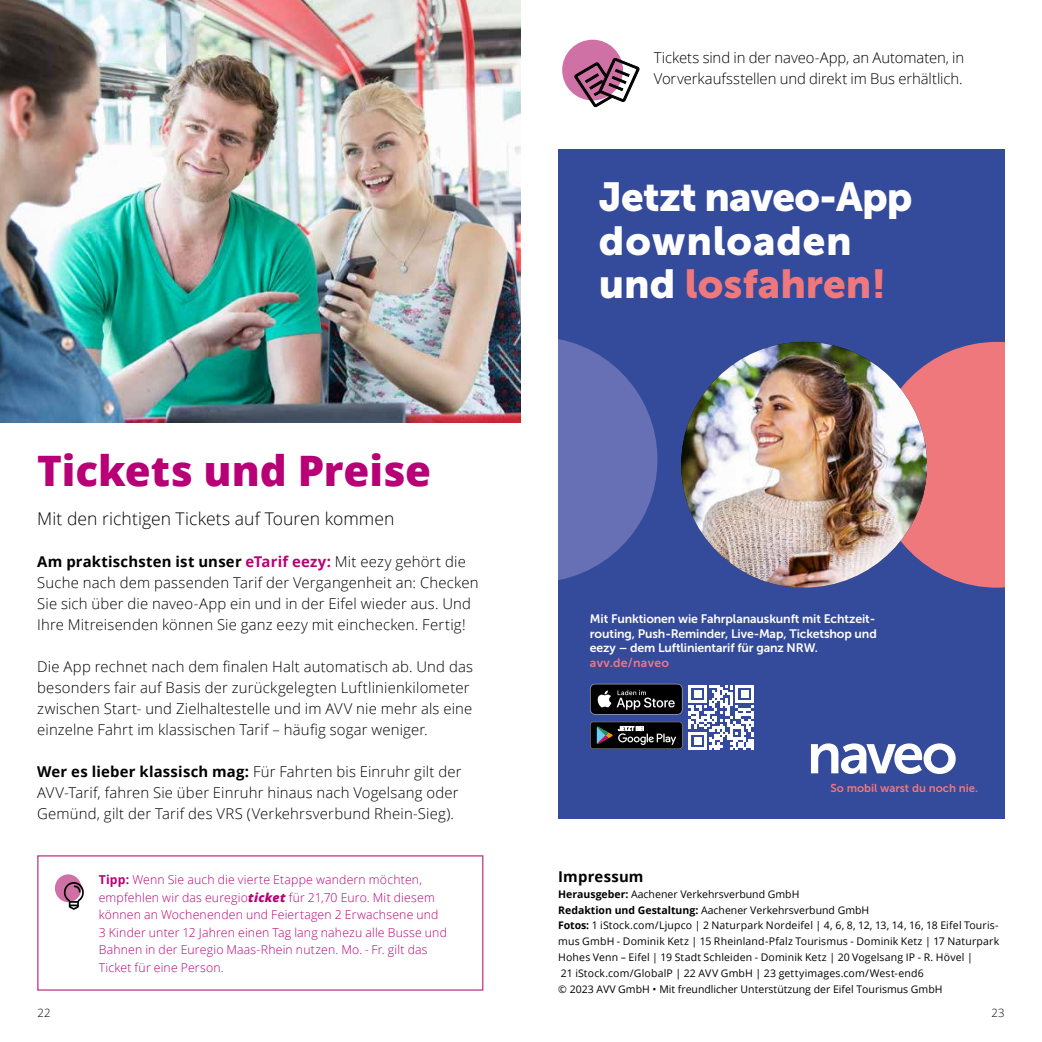
<style>
.page{position:relative;width:1042px;height:1042px;background:#fff}
.page>*{position:absolute;margin:0;border:0;box-sizing:border-box;transform-origin:0 0}
.t1{font:57.23px "Museo Sans 700";letter-spacing:-.055em;color:#fff}
.t2{font:800 42px "Open Sans";color:#b80076}
.t3{font:40.25px/43.8px "Museo Sans 900";color:#fff}
.t4{font:300 17.5px "Open Sans";letter-spacing:.005em;color:#000}
.t5{font:300 14.88px/21px "Open Sans";letter-spacing:.01em;color:#000}
.t6{font:700 14.88px "Open Sans";letter-spacing:.015em;color:#000}
.t7{font:300 12.25px/17.5px "Open Sans";letter-spacing:.015em;color:#b80076}
.t8{font:12.25px/14.7px "Museo Sans 700";letter-spacing:-.01em;color:#fff}
.t9{font:12.25px "Museo Sans 700";letter-spacing:.02em;color:#ee787c}
.t10{font:11.38px "Museo Sans 700";letter-spacing:-.005em;color:#ee787c}
.t11{font:300 11.38px "Open Sans";color:#000}
.t12{font:10.5px/15.8px "Open Sans";letter-spacing:.015em;color:#000}
.s1{font-weight:700}
.s2{font-weight:700;color:#b80076}
.s3{font-weight:800;font-style:italic}
.s4{color:#ee787c}
</style>
<div class="page">
<img style="left:0;top:0;width:521px;height:422px">
<div style="left:562px;top:40px;width:61px;height:60px;background:#cf71a5;border-radius:50%"></div>
<svg style="left:573px;top:57px;width:67px;height:51px"></svg>
<div style="left:55px;top:874px;width:26px;height:28px;background:#cf71a5;border-radius:50%"></div>
<svg style="left:64px;top:882px;width:20px;height:28px"></svg>
<div style="left:37px;top:855px;width:446px;height:135px;border:1px solid #c23d88"></div>
<div style="left:558px;top:149px;width:447px;height:670px;background:#344a9b"></div>
<svg style="left:875px;top:342px;width:130px;height:246px"></svg>
<svg style="left:558px;top:339px;width:99px;height:241px"></svg>
<img style="left:681px;top:342px;width:246px;height:246px;border-radius:123px">
<svg style="left:590px;top:721px;width:92px;height:28px;background:#2d2e30"></svg>
<svg style="left:590px;top:684px;width:92px;height:31px;background:#2b2b2c"></svg>
<svg style="left:688px;top:685px;width:66px;height:65px"></svg>
<p class="t5" style="left:654px;top:47px;width:312px">Tickets sind in der naveo-App, an Automaten, in<br>Vorverkaufsstellen und direkt im Bus erhältlich.</p>
<h2 class="t2" style="left:37px;top:438px;width:395px">Tickets und Preise</h2>
<p class="t4" style="left:37px;top:507px;width:359px">Mit den richtigen Tickets auf Touren kommen</p>
<p class="t5" style="left:37px;top:551px;width:443px"><span class="s1">Am praktischsten ist unser</span> <span class="s2">eTarif eezy:</span> Mit eezy gehört die Suche nach dem passenden Tarif der Vergangenheit an: Checken Sie sich über die naveo-App ein und in der Eifel wieder aus. Und Ihre Mitreisenden können Sie ganz eezy mit einchecken. Fertig!</p>
<p class="t5" style="left:37px;top:656px;width:437px">Die App rechnet nach dem finalen Halt automatisch ab. Und das besonders fair auf Basis der zurückgelegten Luftlinienkilometer zwischen Start- und Zielhaltestelle und im AVV nie mehr als eine einzelne Fahrt im klassischen Tarif – häufig sogar weniger.</p>
<p class="t5" style="left:37px;top:761px;width:426px"><span class="s1">Wer es lieber klassisch mag:</span> Für Fahrten bis Einruhr gilt der<br>AVV-Tarif, fahren Sie über Einruhr hinaus nach Vogelsang oder<br>Gemünd, gilt der Tarif des VRS (Verkehrsverbund Rhein-Sieg).</p>
<p class="t7" style="left:99px;top:870px;width:350px"><span class="s1">Tipp:</span> Wenn Sie auch die vierte Etappe wandern möchten, empfehlen wir das euregio<span class="s3">ticket</span> für 21,70 Euro. Mit diesem können an Wochenenden und Feiertagen 2 Erwachsene und 3 Kinder unter 12 Jahren einen Tag lang nahezu alle Busse und Bahnen in der Euregio Maas-Rhein nutzen. Mo. - Fr. gilt das Ticket für eine Person.</p>
<h3 class="t3" style="left:599px;top:175px;width:315px">Jetzt naveo-App downloaden und <span class="s4">losfahren!</span></h3>
<p class="t8" style="left:590px;top:611px;width:288px">Mit Funktionen wie Fahrplanauskunft mit Echtzeit&shy;routing, Push-Reminder, Live-Map, Ticketshop und eezy – dem Luftlinientarif für ganz NRW.</p>
<p class="t9" style="left:590px;top:656px;width:81px">avv.de/naveo</p>
<h1 class="t1" style="left:807px;top:722px;width:152px">naveo</h1>
<p class="t10" style="left:830px;top:781px;width:149px">So mobil warst du noch nie.</p>
<p class="t6" style="left:558px;top:866px;width:87px">Impressum</p>
<p class="t12" style="left:558px;top:886px;width:443px"><span class="s1">Herausgeber:</span> Aachener Verkehrsverbund GmbH<br><span class="s1">Redaktion und Gestaltung:</span> Aachener Verkehrsverbund GmbH<br><span class="s1">Fotos:</span> 1 iStock.com/Ljupco | 2 Naturpark Nordeifel | 4, 6, 8, 12, 13, 14, 16, 18 Eifel Touris&shy;mus GmbH - Dominik Ketz | 15 Rheinland-Pfalz Tourismus - Dominik Ketz | 17 Naturpark Hohes Venn – Eifel | 19 Stadt Schleiden - Dominik Ketz | 20 Vogelsang IP - R. Hövel |<br>21 iStock.com/GlobalP | 22 AVV GmbH | 23 gettyimages.com/West-end6<br>© 2023 AVV GmbH • Mit freundlicher Unterstützung der Eifel Tourismus GmbH</p>
<p class="t11" style="left:37px;top:1005px;width:15px">22</p>
<p class="t11" style="left:991px;top:1005px;width:15px">23</p>
</div>
